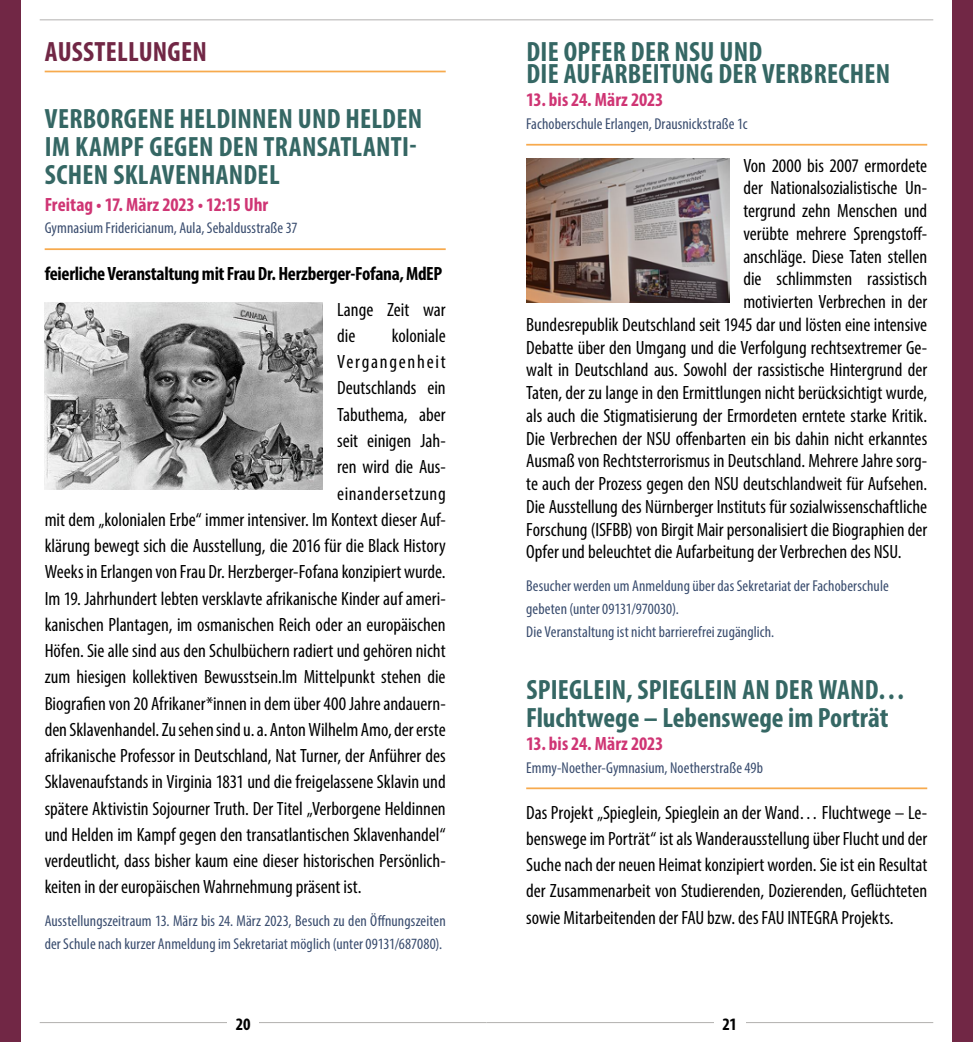
<style>
.page{position:relative;width:973px;height:1042px;background:#fff}
.page>*{position:absolute;margin:0;border:0;box-sizing:border-box;transform-origin:0 0}
.VA_Titel{font:700 condensed 28px/28px "Myriad Pro";letter-spacing:.01em;color:#356764}
.VA_Titel-2{font:700 condensed 28px "Myriad Pro";letter-spacing:.01em;color:#712745}
.Fließtext{font:condensed 19.25px/26.2px "Myriad Pro";color:#000}
.Datum{font:700 condensed 19.25px "Myriad Pro";color:#cf3574}
.Fließtext-2{font:700 condensed 19.25px "Myriad Pro";letter-spacing:-.015em;color:#000}
.Fließtext-3{font:condensed 19.25px "Myriad Pro";letter-spacing:.03em;color:#000}
.Fließtext-4{font:condensed 19.25px "Myriad Pro";letter-spacing:.09em;color:#000}
.t1{font:700 condensed 17.5px "Myriad Pro";color:#000}
.Fließtext-5{font:condensed 15.75px/22.8px "Myriad Pro";letter-spacing:.005em;color:#394c6e}
.Ort{font:condensed 15.75px "Myriad Pro";letter-spacing:.005em;color:#394c6e}
</style>
<div class="page">
<hr style="left:486px;top:1022px;width:447px;height:1px;background:#b2b1af">
<hr style="left:40px;top:1022px;width:446px;height:1px;background:#b2b1af">
<hr style="left:40px;top:19px;width:893px;height:1px;background:#b2b1af">
<div style="left:227px;top:1016px;width:32px;height:13px;background:#fff"></div>
<div style="left:713px;top:1016px;width:32px;height:13px;background:#fff"></div>
<div style="left:0;top:0;width:21px;height:1042px;background:#712745"></div>
<div style="left:951px;top:0;width:21px;height:1042px;background:#712745"></div>
<hr style="left:45px;top:71px;width:400px;height:1px;background:#f7aa4e">
<hr style="left:45px;top:248px;width:400px;height:2px;background:#f7aa4e">
<img style="left:45px;top:303px;width:277px;height:186px">
<hr style="left:526px;top:144px;width:401px;height:2px;background:#f7aa4e">
<hr style="left:526px;top:787px;width:401px;height:2px;background:#f7aa4e">
<img style="left:526px;top:159px;width:203px;height:144px">
<h2 class="VA_Titel-2" style="left:45px;top:34px;width:163px">AUSSTELLUNGEN</h2>
<h2 class="VA_Titel" style="left:45px;top:104px;width:378px">VERBORGENE HELDINNEN UND HELDEN<br>IM KAMPF GEGEN DEN TRANSATLANTI-<br>SCHEN SKLAVENHANDEL</h2>
<h3 class="Datum" style="left:45px;top:192px;width:225px">Freitag • 17. März 2023 • 12:15 Uhr</h3>
<h4 class="Ort" style="left:45px;top:219px;width:254px">Gymnasium Fridericianum, Aula, Sebaldusstraße 37</h4>
<p class="Fließtext-2" style="left:45px;top:261px;width:399px">feierliche Veranstaltung mit Frau Dr. Herzberger-Fofana, MdEP</p>
<p class="Fließtext" style="left:337px;top:296px;width:110px">Lange Zeit war die</p>
<p class="Fließtext" style="left:392px;top:322px;width:55px">koloniale</p>
<p class="Fließtext-4" style="left:337px;top:350px;width:110px">Vergangenheit</p>
<p class="Fließtext" style="left:337px;top:375px;width:110px">Deutschlands ein</p>
<p class="Fließtext" style="left:337px;top:401px;width:110px">Tabuthema, aber</p>
<p class="Fließtext" style="left:337px;top:427px;width:110px">seit einigen Jah-</p>
<p class="Fließtext" style="left:337px;top:453px;width:110px">ren wird die Aus-</p>
<p class="Fließtext-3" style="left:337px;top:481px;width:110px">einandersetzung</p>
<p class="Fließtext" style="left:45px;top:506px;width:402px">mit dem „kolonialen Erbe“ immer intensiver. Im Kontext dieser Auf-</p>
<p class="Fließtext" style="left:45px;top:532px;width:402px">klärung bewegt sich die Ausstellung, die 2016 für die Black History</p>
<p class="Fließtext" style="left:45px;top:558px;width:402px">Weeks in Erlangen von Frau Dr. Herzberger-Fofana konzipiert wurde.</p>
<p class="Fließtext" style="left:45px;top:585px;width:402px">Im 19. Jahrhundert lebten versklavte afrikanische Kinder auf ameri-</p>
<p class="Fließtext" style="left:45px;top:611px;width:402px">kanischen Plantagen, im osmanischen Reich oder an europäischen</p>
<p class="Fließtext" style="left:45px;top:637px;width:402px">Höfen. Sie alle sind aus den Schulbüchern radiert und gehören nicht</p>
<p class="Fließtext" style="left:45px;top:663px;width:402px">zum hiesigen kollektiven Bewusstsein.Im Mittelpunkt stehen die</p>
<p class="Fließtext" style="left:45px;top:690px;width:402px">Biografien von 20 Afrikaner*innen in dem über 400 Jahre andauern-</p>
<p class="Fließtext" style="left:45px;top:716px;width:402px">den Sklavenhandel. Zu sehen sind u. a. Anton Wilhelm Amo, der erste</p>
<p class="Fließtext" style="left:45px;top:742px;width:402px">afrikanische Professor in Deutschland, Nat Turner, der Anführer des</p>
<p class="Fließtext" style="left:45px;top:768px;width:402px">Sklavenaufstands in Virginia 1831 und die freigelassene Sklavin und</p>
<p class="Fließtext" style="left:45px;top:795px;width:402px">spätere Aktivistin Sojourner Truth. Der Titel „Verborgene Heldinnen</p>
<p class="Fließtext" style="left:45px;top:821px;width:402px">und Helden im Kampf gegen den transatlantischen Sklavenhandel“</p>
<p class="Fließtext" style="left:45px;top:847px;width:402px">verdeutlicht, dass bisher kaum eine dieser historischen Persönlich-</p>
<p class="Fließtext" style="left:45px;top:873px;width:318px">keiten in der europäischen Wahrnehmung präsent ist.</p>
<p class="Fließtext-5" style="left:45px;top:909px;width:402px">Ausstellungszeitraum 13. März bis 24. März 2023, Besuch zu den Öffnungszeiten der Schule nach kurzer Anmeldung im Sekretariat möglich (unter 09131/687080).</p>
<h2 class="VA_Titel" style="left:526px;top:39px;width:365px;line-height:22.8px">DIE OPFER DER NSU UND<br>DIE AUFARBEITUNG DER VERBRECHEN</h2>
<h3 class="Datum" style="left:526px;top:88px;width:138px">13. bis 24. März 2023</h3>
<h4 class="Ort" style="left:526px;top:114px;width:223px">Fachoberschule Erlangen, Drausnickstraße 1c</h4>
<p class="Fließtext" style="left:743px;top:152px;width:185px">Von 2000 bis 2007 ermordete</p>
<p class="Fließtext" style="left:743px;top:175px;width:185px">der Nationalsozialistische Un-</p>
<p class="Fließtext" style="left:743px;top:197px;width:185px">tergrund zehn Menschen und</p>
<p class="Fließtext" style="left:743px;top:220px;width:185px">verübte mehrere Sprengstoff-</p>
<p class="Fließtext" style="left:743px;top:243px;width:185px">anschläge. Diese Taten stellen</p>
<p class="Fließtext" style="left:743px;top:266px;width:185px">die schlimmsten rassistisch</p>
<p class="Fließtext" style="left:743px;top:288px;width:185px">motivierten Verbrechen in der</p>
<p class="Fließtext" style="left:526px;top:311px;width:402px">Bundesrepublik Deutschland seit 1945 dar und lösten eine intensive</p>
<p class="Fließtext" style="left:526px;top:334px;width:402px">Debatte über den Umgang und die Verfolgung rechtsextremer Ge-</p>
<p class="Fließtext" style="left:526px;top:357px;width:402px">walt in Deutschland aus. Sowohl der rassistische Hintergrund der</p>
<p class="Fließtext" style="left:526px;top:379px;width:402px">Taten, der zu lange in den Ermittlungen nicht berücksichtigt wurde,</p>
<p class="Fließtext" style="left:526px;top:402px;width:402px">als auch die Stigmatisierung der Ermordeten erntete starke Kritik.</p>
<p class="Fließtext" style="left:526px;top:425px;width:402px">Die Verbrechen der NSU offenbarten ein bis dahin nicht erkanntes</p>
<p class="Fließtext" style="left:526px;top:448px;width:402px">Ausmaß von Rechtsterrorismus in Deutschland. Mehrere Jahre sorg-</p>
<p class="Fließtext" style="left:526px;top:470px;width:402px">te auch der Prozess gegen den NSU deutschlandweit für Aufsehen.</p>
<p class="Fließtext" style="left:526px;top:493px;width:402px">Die Ausstellung des Nürnberger Instituts für sozialwissenschaftliche</p>
<p class="Fließtext" style="left:526px;top:516px;width:402px">Forschung (ISFBB) von Birgit Mair personalisiert die Biographien der</p>
<p class="Fließtext" style="left:526px;top:539px;width:376px">Opfer und beleuchtet die Aufarbeitung der Verbrechen des NSU.</p>
<p class="Fließtext-5" style="left:526px;top:574px;width:364px">Besucher werden um Anmeldung über das Sekretariat der Fachoberschule gebeten (unter 09131/970030).</p>
<p class="Fließtext-5" style="left:526px;top:620px;width:249px">Die Veranstaltung ist nicht barrierefrei zugänglich.</p>
<h2 class="VA_Titel" style="left:526px;top:675px;width:380px">SPIEGLEIN, SPIEGLEIN AN DER WAND…<br>Fluchtwege – Lebenswege im Porträt</h2>
<h3 class="Datum" style="left:526px;top:731px;width:138px">13. bis 24. März 2023</h3>
<h4 class="Ort" style="left:526px;top:758px;width:238px">Emmy-Noether-Gymnasium, Noetherstraße 49b</h4>
<p class="Fließtext" style="left:526px;top:799px;width:402px;text-align:justify">Das Projekt „Spieglein, Spieglein an der Wand… Fluchtwege – Le&shy;benswege im Porträt“ ist als Wanderausstellung über Flucht und der Suche nach der neuen Heimat konzipiert worden. Sie ist ein Resultat der Zusammenarbeit von Studierenden, Dozierenden, Geflüchteten sowie Mitarbeitenden der FAU bzw. des FAU INTEGRA Projekts.</p>
<p class="t1" style="left:236px;top:1013px;width:16px">20</p>
<p class="t1" style="left:722px;top:1013px;width:16px">21</p>
</div>
